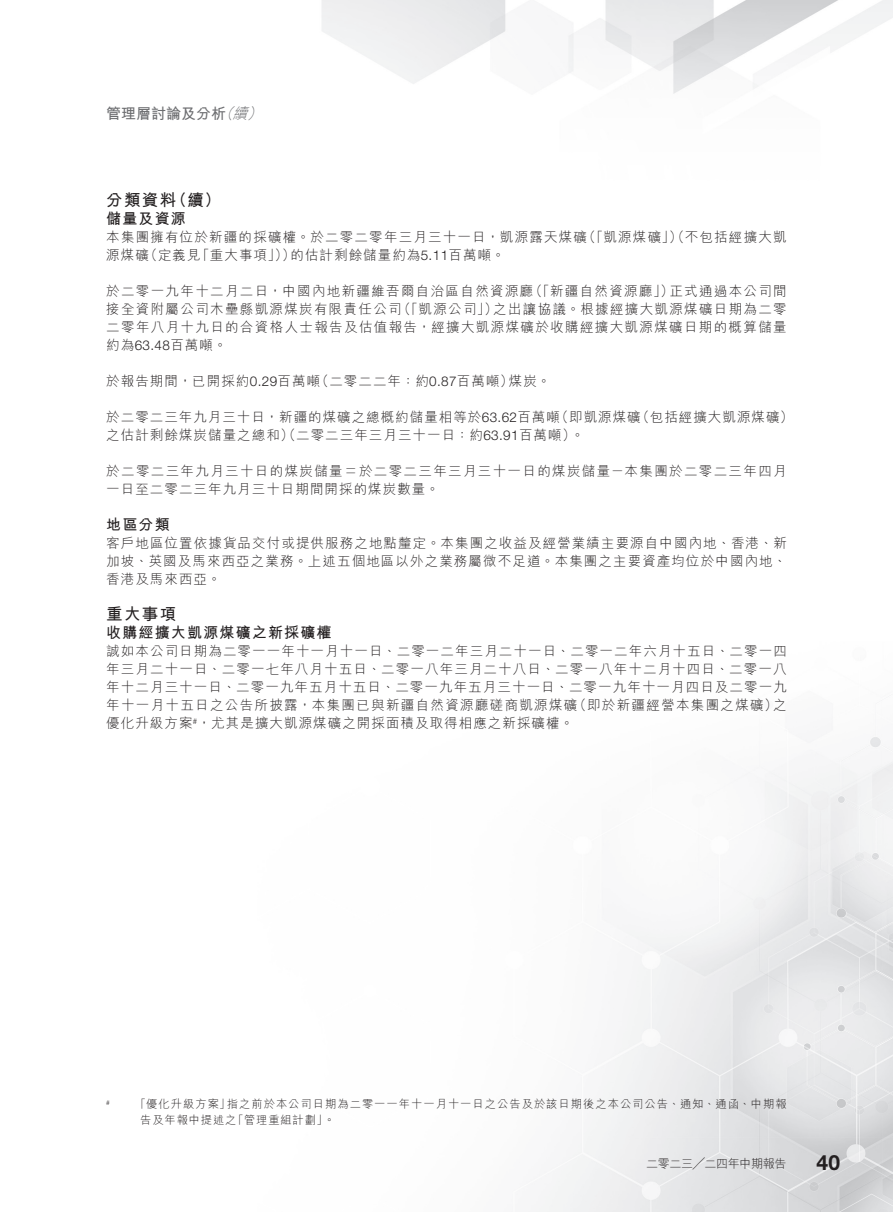
<style>
.page{position:relative;width:893px;height:1212px;background:#fff}
.page>*{position:absolute;margin:0;border:0;box-sizing:border-box;transform-origin:0 0}
.t1{font:700 21px "Helvetica Neue LT Std";color:#231f20}
.t2{font:700 16.5px "M Hei HK";letter-spacing:.08em;color:#231f20}
.t3{font:700 15px "M Hei HK";letter-spacing:.08em;color:#231f20}
.t4{font:700 15px "M Hei HK";color:#6c6d70}
.t5{font:italic 300 15px "M Hei HK";color:#6c6d70}
.t6{font:300 13.5px/18px "M Hei HK";letter-spacing:.085em;color:#231f20}
.t7{font:300 12px "M Hei HK";letter-spacing:-.03em;color:#231f20}
.t8{font:300 11.25px "M Hei HK";letter-spacing:.09em;color:#231f20}
.t9{font:300 7.8px "Helvetica Neue LT Std";color:#231f20}
.t10{font:300 6.6px "Helvetica Neue LT Std";color:#231f20}
.s1{font-weight:300;font-style:italic}
.s2{font-family:"Helvetica Neue LT Std"}
.s3{font-family:"M Hei HK";font-size:13.5px}
</style>
<div class="page">
<img style="left:322px;top:0;width:571px;height:1212px">
<p class="t4" style="left:106px;top:102px;width:147px">管理層討論及分析<span class="s1">續</span></p>
<p class="t5" style="left:218px;top:105px;width:20px">（</p>
<p class="t5" style="left:247px;top:105px;width:20px">(</p>
<p class="t2" style="left:170px;top:188px;width:52px">（續(</p>
<p class="t2" style="left:106px;top:188px;width:71px">分類資料</p>
<p class="t3" style="left:106px;top:208px;width:81px">儲量及資源</p>
<p class="t6" style="left:290px;top:228px;width:298px;text-indent:-184px">本集團擁有位於新疆的採礦權。於二零二零年三月三十一日，凱源露天煤礦的估計剩餘儲量約為<span class="s2">5.11</span>百萬噸。</p>
<p class="t6" style="left:583px;top:228px;width:206px">（「凱源煤礦」）（不包括經擴大凱</p>
<p class="t6" style="left:144px;top:246px;width:58px">（定義見</p>
<p class="t6" style="left:196px;top:246px;width:101px">「重大事項」））</p>
<p class="t6" style="left:106px;top:246px;width:44px">源煤礦</p>
<p class="t6" style="left:529px;top:282px;width:146px">（「新疆自然資源廳」）</p>
<p class="t6" style="left:493px;top:282px;width:295px;text-indent:-387px">於二零一九年十二月二日，中國內地新疆維吾爾自治區自然資源廳<br>之出讓協議。根據經擴大凱源煤礦日期為二零</p>
<p class="t6" style="left:669px;top:282px;width:119px">正式通過本公司間</p>
<p class="t6" style="left:397px;top:300px;width:102px">（「凱源公司」）</p>
<p class="t6" style="left:106px;top:300px;width:682px">接全資附屬公司木壘縣凱源煤炭有限責任公司<br>二零年八月十九日的合資格人士報告及估值報告，經擴大凱源煤礦於收購經擴大凱源煤礦日期的概算儲量約為<span class="s2">63.48</span>百萬噸。</p>
<p class="t6" style="left:509px;top:372px;width:43px">煤炭。</p>
<p class="t6" style="left:315px;top:372px;width:199px">（二零二二年：約<span class="s2">0.87</span>百萬噸）</p>
<p class="t6" style="left:106px;top:372px;width:215px">於報告期間，已開採約<span class="s2">0.29</span>百萬噸</p>
<p class="t6" style="left:555px;top:408px;width:87px">（即凱源煤礦</p>
<p class="t6" style="left:636px;top:408px;width:159px">（包括經擴大凱源煤礦(</p>
<p class="t6" style="left:106px;top:408px;width:455px">於二零二三年九月三十日，新疆的煤礦之總概約儲量相等於<span class="s2">63.62</span>百萬噸</p>
<p class="t6" style="left:106px;top:426px;width:471px">之估計剩餘煤炭儲量之總和）（二零二三年三月三十一日：約<span class="s2">63.91</span>百萬噸(</p>
<p class="t6" style="left:106px;top:462px;width:682px">於二零二三年九月三十日的煤炭儲量＝於二零二三年三月三十一日的煤炭儲量－本集團於二零二三年四月一日至二零二三年九月三十日期間開採的煤炭數量。</p>
<p class="t3" style="left:106px;top:514px;width:65px">地區分類</p>
<p class="t6" style="left:106px;top:534px;width:682px;text-align:justify">客戶地區位置依據貨品交付或提供服務之地點釐定。本集團之收益及經營業績主要源自中國內地、香港、新加坡、英國及馬來西亞之業務。上述五個地區以外之業務屬微不足道。本集團之主要資產均位於中國內地、香港及馬來西亞。</p>
<p class="t2" style="left:106px;top:602px;width:71px">重大事項</p>
<p class="t3" style="left:106px;top:622px;width:227px">收購經擴大凱源煤礦之新採礦權</p>
<p class="t6" style="left:106px;top:642px;width:682px;text-align:right">誠如本公司日期為二零一一年十一月十一日、二零一二年三月二十一日、二零一二年六月十五日、二零一四年三月二十一日、二零一七年八月十五日、二零一八年三月二十八日、二零一八年十二月十四日、二零一八年十二月三十一日、二零一九年五月十五日、二零一九年五月三十一日、二零一九年十一月四日及二零一九之</p>
<p class="t6" style="left:571px;top:426px;width:15px">。</p>
<p class="t6" style="left:573px;top:696px;width:206px">（即於新疆經營本集團之煤礦）</p>
<p class="t6" style="left:106px;top:696px;width:473px;text-align:right">年十一月十五日之公告所披露，本集團已與新疆自然資源廳磋商凱源煤礦尤其是擴大凱源煤礦之開採面積及取得相應之新採礦權。</p>
<p class="t6" style="left:106px;top:714px;width:88px">優化升級方案</p>
<p class="t9" style="left:193px;top:716px;width:20px">#<span class="s3">，</span></p>
<p class="t10" style="left:106px;top:1098px;width:5px">#</p>
<p class="t8" style="left:135px;top:1098px;width:97px">「優化升級方案」</p>
<p class="t8" style="left:227px;top:1098px;width:561px">指之前於本公司日期為二零一一年十一月十一日之公告及於該日期後之本公司公告、通知、通函、中期報</p>
<p class="t8" style="left:140px;top:1114px;width:98px">告及年報中提述之</p>
<p class="t8" style="left:233px;top:1114px;width:97px">「管理重組計劃「</p>
<p class="t8" style="left:324px;top:1114px;width:13px">。</p>
<p class="t7" style="left:646px;top:1157px;width:142px">二零二三╱二四年中期報告</p>
<h1 class="t1" style="left:816px;top:1149px;width:25px">40</h1>
</div>
